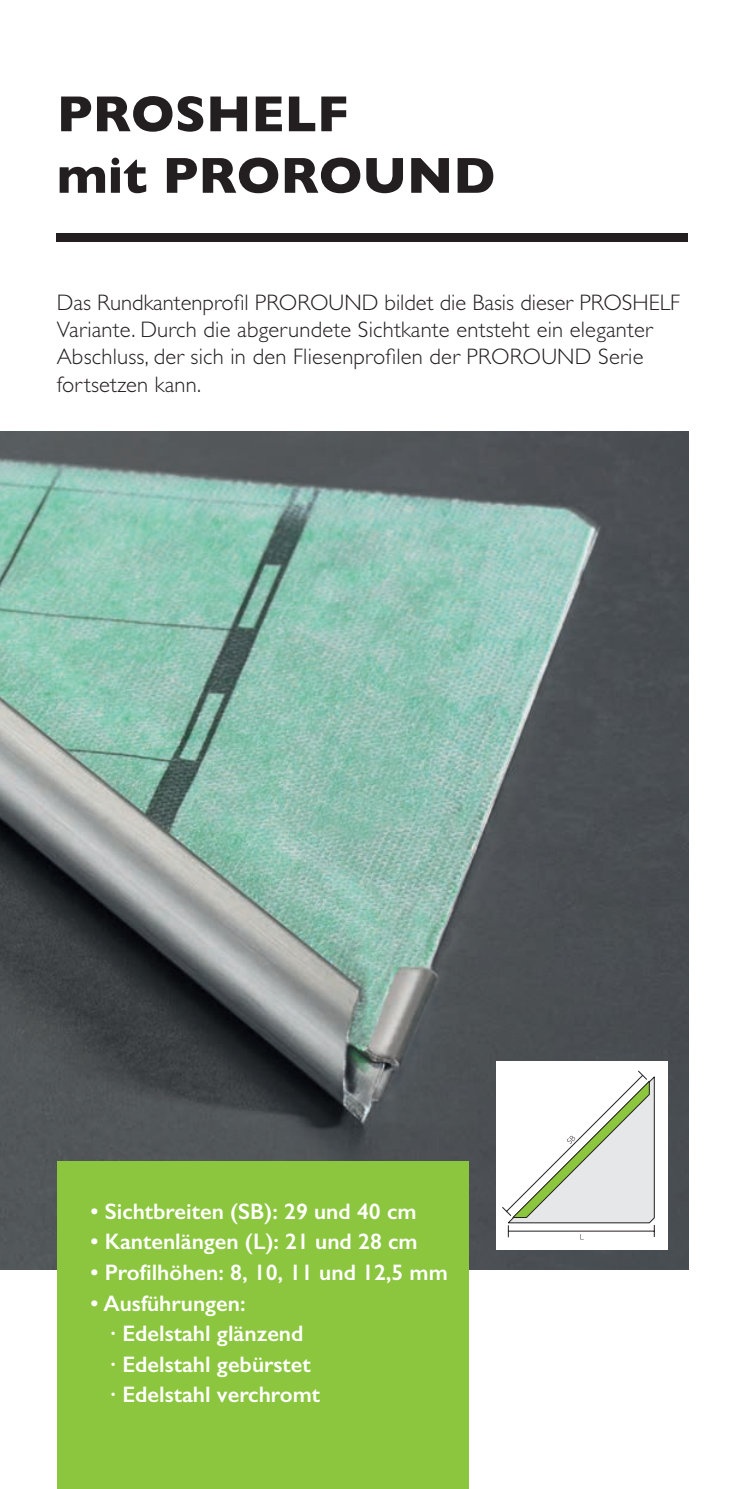
<style>
.page{position:relative;width:745px;height:1489px;background:#fff}
.page>*{position:absolute;margin:0;border:0;box-sizing:border-box;transform-origin:0 0}
.t1{font:700 51.25px/61.5px "Gill Sans";color:#231f20}
.t2{font:300 22.5px/27px "Gill Sans";letter-spacing:.01em;color:#231f20}
.t3{font:600 22.5px/30.5px "Gill Sans";color:#fff}
</style>
<div class="page">
<div style="left:57px;top:233px;width:630px;height:9px;background:#231f20"></div>
<img style="left:0;top:431px;width:687px;height:771px">
<div style="left:496px;top:1061px;width:171px;height:188px;background:#fff"></div>
<svg style="left:502px;top:1070px;width:152px;height:169px"></svg>
<div style="left:57px;top:1161px;width:411px;height:327px;background:#8bc63e"></div>
<h1 class="t1" style="left:57px;top:82px;width:440px">PROSHELF<br>mit PROROUND</h1>
<p class="t2" style="left:57px;top:288px;width:624px">Das Rundkantenprofil PROROUND bildet die Basis dieser PROSHELF Variante. Durch die abgerundete Sichtkante entsteht ein eleganter Abschluss, der sich in den Fliesenprofilen der PROROUND Serie fortsetzen kann.</p>
<p class="t3" style="left:90px;top:1195px;width:327px">• Sichtbreiten (SB): 29 und 40 cm</p>
<p class="t3" style="left:90px;top:1226px;width:328px">• Kantenlängen (L): 21 und 28 cm</p>
<p class="t3" style="left:90px;top:1256px;width:358px">• Profilhöhen: 8, 10, 11 und 12,5 mm</p>
<p class="t3" style="left:110px;top:1287px;width:211px;text-indent:-20px">• Ausführungen:<br>· Edelstahl glänzend<br>· Edelstahl gebürstet · Edelstahl verchromt</p>
</div>
